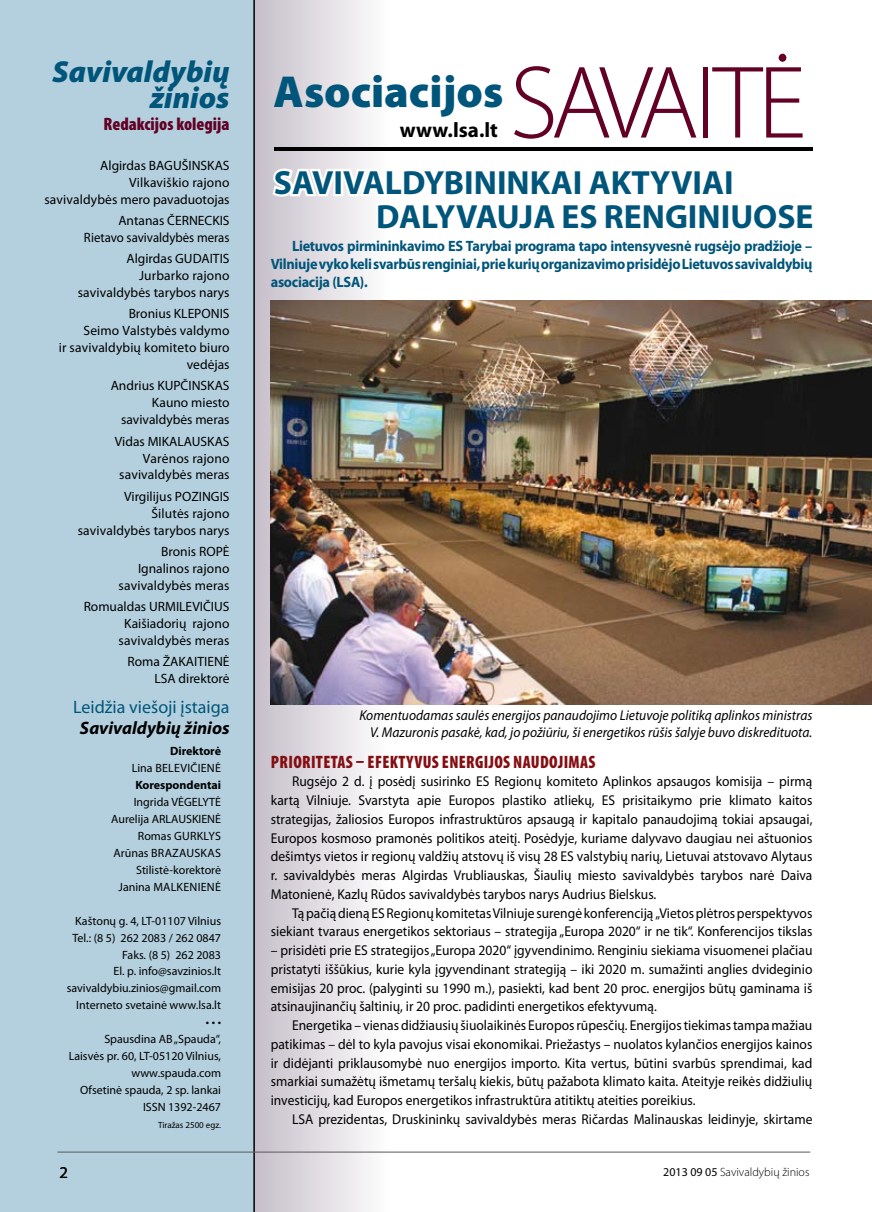
<style>
.page{position:relative;width:872px;height:1212px;background:#fff}
.page>*{position:absolute;margin:0;border:0;box-sizing:border-box;transform-origin:0 0}
.t1{font:300 104.25px "Myriad Pro";letter-spacing:-.055em;color:#620025}
.t2{font:900 45px "Myriad Pro";color:#00557a}
.t3{font:700 33.6px/34.3px "Myriad Pro";color:#00557a}
.t4{font:italic 900 30.45px/25.8px "Myriad Pro";color:#00557a;text-align:right}
.t5{font:700 21px "Myriad Pro";color:#000}
.t6{font:900 condensed 18px "Myriad Pro";letter-spacing:.02em;color:#840e12;scale:.95 1}
.t7{font:900 condensed 18px "Myriad Pro";color:#620025}
.t8{font:italic 700 18px "Myriad Pro";color:#000}
.t9{font:18px "Myriad Pro";color:#00557a}
.t10{font:700 15px/18px "Myriad Pro";letter-spacing:-.02em;color:#00557a;text-align:justify;scale:.95 1}
.t11{font:14.25px/18.8px "Myriad Pro";color:#000;text-align:justify;scale:.95 1}
.t12{font:italic 14.25px/17.1px "Myriad Pro";color:#000;text-align:right;scale:.95 1}
.t13{font:13.5px/17px "Myriad Pro";color:#000;text-align:right}
.t14{font:12px/17px "Myriad Pro";color:#000;text-align:right}
.t15{font:300 12px "Myriad Pro";color:#000}
.t16{font:700 12px "Myriad Pro";color:#000}
.t17{font:9px "Myriad Pro";color:#000}
.s1{font-weight:400}
</style>
<div class="page">
<div style="left:254px;top:0;width:135px;height:1212px;background:linear-gradient(to right,#c4bcc7,#fff)"></div>
<div style="left:0;top:0;width:254px;height:1212px;background:#b4d0de"></div>
<hr style="left:253px;top:0;width:2px;height:1212px;background:#000">
<hr style="left:57px;top:1152px;width:753px;height:1px;background:#58585a">
<svg style="left:269px;top:136px;width:544px;height:107px"></svg>
<img style="left:271px;top:300px;width:601px;height:405px">
<h3 class="t4" style="left:52px;top:58px;width:179px">Sa- vi-val-dy-bių ži-nios</h3>
<p class="t7" style="left:104px;top:113px;width:127px">Re-dak-ci-jos ko-le-gi-ja</p>
<p class="t13" style="left:44px;top:157px;width:187px">Algirdas BAGUŠINSKAS<br>Vilkaviškio rajono<br>savivaldybės mero pavaduotojas</p>
<p class="t13" style="left:84px;top:212px;width:147px">Antanas ČERNECKIS<br>Rietavo savivaldybės meras</p>
<p class="t13" style="left:78px;top:250px;width:153px">Algirdas GUDAITIS<br>Jurbarko rajono savivaldybės tarybos narys</p>
<p class="t13" style="left:59px;top:305px;width:172px">Bronius KLEPONIS<br>Seimo Valstybės valdymo<br>ir savivaldybių komiteto biuro vedėjas</p>
<p class="t13" style="left:111px;top:377px;width:120px">Andrius KUPČINSKAS<br>Kauno miesto savivaldybės meras</p>
<p class="t13" style="left:115px;top:432px;width:116px">Vidas MIKALAUSKAS<br>Varėnos rajono savivaldybės meras</p>
<p class="t13" style="left:78px;top:487px;width:153px">Virgilijus POZINGIS<br>Šilutės rajono savivaldybės tarybos narys</p>
<p class="t13" style="left:119px;top:542px;width:112px">Bronis ROPĖ<br>Ignalinos rajono savivaldybės meras</p>
<p class="t13" style="left:84px;top:598px;width:147px">Romualdas URMILEVIČIUS<br>Kaišiadorių rajono savivaldybės meras</p>
<p class="t13" style="left:127px;top:653px;width:104px">Roma ŽAKAITIENĖ<br>LSA direktorė</p>
<p class="t9" style="left:73px;top:695px;width:158px">Leidžia viešoji įstaiga</p>
<p class="t8" style="left:80px;top:716px;width:151px">Sa-vi-val-dy-bių ži-nios</p>
<p class="t16" style="left:170px;top:743px;width:53px">Direktorė</p>
<p class="t14" style="left:132px;top:759px;width:36px">Li-na Be-le-vi-čie-nė</p>
<p class="t16" style="left:135px;top:777px;width:87px">Korespondentai</p>
<p class="t14" style="left:134px;top:793px;width:89px">Ingrida VĖGELYTĖ</p>
<p class="t14" style="left:111px;top:810px;width:111px">Aurelija ARLAUSKIENĖ</p>
<p class="t14" style="left:138px;top:827px;width:52px">Romas Gurklys</p>
<p class="t14" style="left:113px;top:844px;width:53px">Arūnas Brazauskas</p>
<p class="t14" style="left:136px;top:861px;width:86px">Stilistė-korektorė</p>
<p class="t14" style="left:119px;top:878px;width:52px">Janina Malkenienė</p>
<p class="t14" style="left:67px;top:912px;width:156px">Kaštonų g. 4, LT-01107 Vil- nius<br>Tel.: (8 5) 262 2083 / 262 0847<br>Fak-s. (8 5) 262 2083<br>El. p. info@savzinios.lt savivaldybiu.zinios@gmail.com<br>Interneto svetainė www.lsa.lt</p>
<p class="t14" style="left:69px;top:1013px;width:154px">• • •<br>Spaus-di-na AB „Spau-da“,<br>Lais-vės pr. 60, LT-05120 Vil- nius, www.spauda.com<br>Of-se-ti-nė spau-da, 2 sp. lan- kai<br>ISSN 1392-2467</p>
<p class="t17" style="left:158px;top:1119px;width:64px">Tiražas 2500 egz.</p>
<h1 class="t1" style="left:510px;top:40px;width:298px">sa-vai-tė</h1>
<h3 class="t3" style="left:376px;top:164px;width:439px;text-indent:-102px">SAVIVALDYBININKAI AKTYVIAI<br>DALYVAUJA ES RENGINIUOSE</h3>
<h2 class="t2" style="left:274px;top:62px;width:231px">Aso-cia-ci-jos</h2>
<h3 class="t5" style="left:400px;top:117px;width:99px">www.lsa.lt</h3>
<p class="t10" style="left:271px;top:236px;width:571px;text-indent:21px">Lietuvos pirmininkavimo ES Tarybai programa tapo intensyvesnė rugsėjo pradžioje – Vilniuje vyko keli svarbūs renginiai, prie kurių organizavimo prisidėjo Lietuvos savivaldybių asociacija (LSA).</p>
<p class="t12" style="left:359px;top:706px;width:478px">Komentuodamas saulės energijos panaudojimo Lietuvoje politiką aplinkos ministras<br>V. Mazuronis pasakė, kad, jo požiūriu, ši energetikos rūšis šalyje buvo diskredituota.</p>
<p class="t6" style="left:271px;top:750px;width:343px">PRIORITETAS – EFEKTYVUS ENERGIJOS NAUDOJIMAS</p>
<p class="t11" style="left:271px;top:772px;width:571px;text-indent:21px">Rugsėjo 2 d. į posėdį susirinko ES Regionų komiteto Aplinkos apsaugos komisija – pirmą kartą Vilniuje. Svarstyta apie Europos plastiko atliekų, ES prisitaikymo prie klimato kaitos strategijas, žaliosios Europos infrastruktūros apsaugą ir kapitalo panaudojimą tokiai apsaugai, Europos kosmoso pramonės politikos ateitį. Posėdyje, kuriame dalyvavo daugiau nei aštuonios dešimtys vietos ir regionų valdžių atstovų iš visų 28 ES valstybių narių, Lietuvai atstovavo Alytaus r. savivaldybės meras Algirdas Vrubliauskas, Šiaulių miesto savivaldybės tarybos narė Daiva Matonienė, Kazlų Rūdos savivaldybės tarybos narys Audrius Bielskus.</p>
<p class="t11" style="left:271px;top:903px;width:571px;text-align:right">Tą pačią dieną ES Regionų komitetas Vilniuje surengė konferenciją „Vietos plėtros perspektyvos siekiant tvaraus energetikos sektoriaus – strategija „Europa 2020“ ir ne tik“. Konferencijos tikslas</p>
<p class="t11" style="left:271px;top:941px;width:571px">– prisidėti prie ES strategijos „Europa 2020“ įgyvendinimo. Renginiu siekiama visuomenei plačiau pristatyti iššūkius, kurie kyla įgyvendinant strategiją – iki 2020 m. sumažinti anglies dvideginio emisijas 20 proc. (palyginti su 1990 m.), pasiekti, kad bent 20 proc. energijos būtų gaminama iš atsinaujinančių šaltinių, ir 20 proc. padidinti energetikos efektyvumą.</p>
<p class="t11" style="left:271px;top:1016px;width:571px;text-indent:21px">Energetika – vienas didžiausių šiuolaikinės Europos rūpesčių. Energijos tiekimas tampa mažiau patikimas – dėl to kyla pavojus visai ekonomikai. Priežastys – nuolatos kylančios energijos kainos ir didėjanti priklausomybė nuo energijos importo. Kita vertus, būtini svarbūs sprendimai, kad smarkiai sumažėtų išmetamų teršalų kiekis, būtų pažabota klimato kaita. Ateityje reikės didžiulių investicijų, kad Europos energetikos infrastruktūra atitiktų ateities poreikius.</p>
<p class="t11" style="left:292px;top:1109px;width:549px">LSA prezidentas, Druskininkų savivaldybės meras Ričardas Malinauskas leidinyje, skirtame</p>
<p class="t15" style="left:663px;top:1165px;width:148px"><span class="s1">2013 09 05</span> Savivaldybių žinios</p>
</div>
